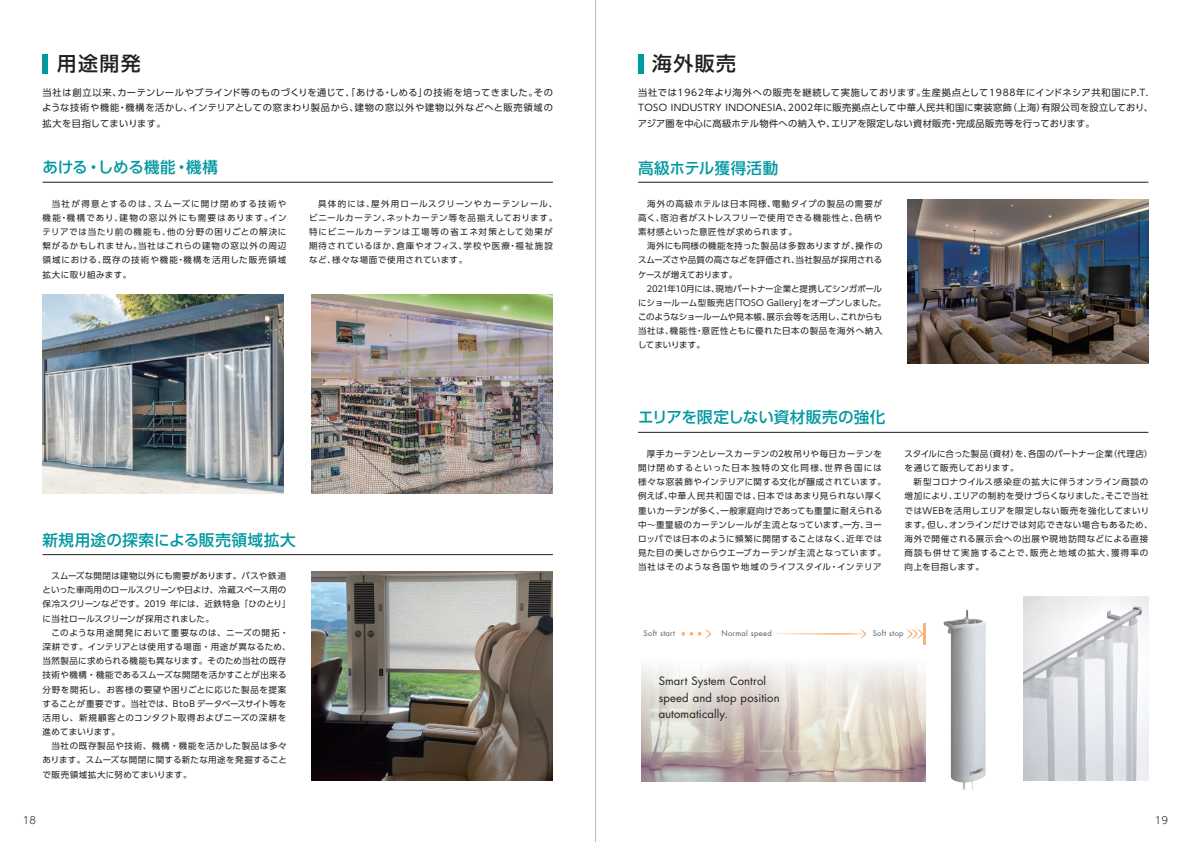
<style>
.page{position:relative;width:1191px;height:842px;background:#fff}
.page>*{position:absolute;margin:0;border:0;box-sizing:border-box;transform-origin:0 0}
.t1{font:500 19.8px "UD Shin Go Pro";letter-spacing:.075em;color:#231f20}
.t2{font:500 15.6px "UD Shin Go Pro";letter-spacing:.01em;color:#0098a1}
.t3{font:500 15.6px "UD Shin Go Pro";letter-spacing:.03em;color:#0098a1}
.t4{font:500 15.6px "UD Shin Go Pro";letter-spacing:-.01em;color:#0098a1}
.t5{font:11.3px/16.6px "Futura";letter-spacing:.015em;color:#231f20}
.t6{font:300 9.9px "UD Shin Go Pro";color:#231f20}
.t7{font:9.2px/15.3px "UD Shin Go Pro";letter-spacing:.04em;color:#231f20}
.t8{font:8.5px/14.2px "UD Shin Go Pro";letter-spacing:.045em;color:#231f20;text-align:justify}
.t9{font:8.5px/14.2px "UD Shin Go Pro";letter-spacing:.01em;color:#231f20}
.t10{font:8.5px/14.2px "UD Shin Go Pro";letter-spacing:.095em;color:#231f20}
.t11{font:8.5px/14.2px "UD Shin Go Pro";letter-spacing:.02em;color:#231f20}
.t12{font:7.5px "Futura";letter-spacing:.045em;color:#57585a}
</style>
<div class="page">
<hr style="left:638px;top:182px;width:510px;height:1px;background:#231f20">
<hr style="left:638px;top:432px;width:510px;height:1px;background:#231f20">
<img style="left:907px;top:199px;width:241px;height:165px">
<img style="left:1023px;top:596px;width:125px;height:185px">
<img style="left:923px;top:623px;width:3px;height:22px">
<img style="left:641px;top:781px;width:12px;height:1px">
<img style="left:914px;top:673px;width:12px;height:109px">
<img style="left:653px;top:781px;width:261px;height:1px">
<img style="left:641px;top:664px;width:284px;height:117px">
<img style="left:943px;top:610px;width:43px;height:180px">
<hr style="left:922px;top:623px;width:3px;height:21px;background:#fab377">
<svg style="left:775px;top:629px;width:91px;height:9px"></svg>
<svg style="left:906px;top:629px;width:17px;height:10px"></svg>
<svg style="left:681px;top:629px;width:30px;height:9px"></svg>
<div style="left:43px;top:54px;width:5px;height:20px;background:#0098a1"></div>
<div style="left:638px;top:54px;width:5px;height:20px;background:#0098a1"></div>
<hr style="left:43px;top:554px;width:510px;height:1px;background:#231f20">
<img style="left:312px;top:572px;width:241px;height:209px">
<hr style="left:43px;top:182px;width:510px;height:1px;background:#231f20">
<img style="left:42px;top:294px;width:241px;height:200px">
<img style="left:312px;top:294px;width:241px;height:200px">
<hr style="left:595px;top:0;width:1px;height:842px;background:#bcbdc0">
<h1 class="t1" style="left:57px;top:48px;width:85px">用途開発</h1>
<p class="t7" style="left:42px;top:85px;width:512px;text-align:justify">当社は創立以来、カーテンレールやブラインド等のものづくりを通じて、「あける・しめる」の技術を培ってきました。そのような技術や機能・機構を活かし、インテリアとしての窓まわり製品から、建物の窓以外や建物以外などへと販売領域の拡大を目指してまいります。</p>
<h2 class="t4" style="left:43px;top:155px;width:177px">あける・しめる機能・機構</h2>
<p class="t8" style="left:43px;top:196px;width:246px;text-indent:9px">当社が得意とするのは、スムーズに開け閉めする技術や機能・機構であり、建物の窓以外にも需要はあります。インテリアでは当たり前の機能も、他の分野の困りごとの解決に繋がるかもしれません。当社はこれらの建物の窓以外の周辺領域における、既存の技術や機能・機構を活用した販売領域拡大に取り組みます。</p>
<p class="t10" style="left:309px;top:196px;width:250px;text-indent:9px">具体的には、屋外用ロールスクリーンやカーテンレール、ビニールカーテン、ネットカーテン等を品揃えしております。特にビニールカーテンは工場等の省エネ対策として効果が期待されているほか、倉庫やオフィス、学校や医療・福祉施設など、様々な場面で使用されています。</p>
<h2 class="t3" style="left:43px;top:527px;width:255px">新規用途の探索による販売領域拡大</h2>
<p class="t8" style="left:43px;top:568px;width:250px;text-align:left;text-indent:9px">スムーズな開閉は建物以外にも需要があります。バスや鉄道といった車両用のロールスクリーンや日よけ、冷蔵スペース用の保冷スクリーンなどです。2019 年には、近鉄特急「ひのとり」に当社ロールスクリーンが採用されました。<br>　このような用途開発において重要なのは、ニーズの開拓・深耕です。インテリアとは使用する場面・用途が異なるため、当然製品に求められる機能も異なります。そのため当社の既存技術や機構・機能であるスムーズな開閉を活かすことが出来る分野を開拓し、お客様の要望や困りごとに応じた製品を提案することが重要です。当社では、BtoB データベースサイト等を活用し、新規顧客とのコンタクト取得およびニーズの深耕を進めてまいります。<br>　当社の既存製品や技術、機構・機能を活かした製品は多々あります。スムーズな開閉に関する新たな用途を発掘することで販売領域拡大に努めてまいります。</p>
<h1 class="t1" style="left:652px;top:48px;width:85px">海外販売</h1>
<p class="t7" style="left:638px;top:85px;width:517px">当社では1962年より海外への販売を継続して実施しております。生産拠点として1988年にインドネシア共和国にP.T.<br>TOSO INDUSTRY INDONESIA、2002年に販売拠点として中華人民共和国に東装窓飾（上海）有限公司を設立しており、アジア圏を中心に高級ホテル物件への納入や、エリアを限定しない資材販売・完成品販売等を行っております。</p>
<h2 class="t2" style="left:638px;top:155px;width:142px">高級ホテル獲得活動</h2>
<p class="t8" style="left:638px;top:196px;width:246px;text-indent:9px">海外の高級ホテルは日本同様、電動タイプの製品の需要が高く、宿泊者がストレスフリーで使用できる機能性と、色柄や素材感といった意匠性が求められます。</p>
<p class="t9" style="left:638px;top:239px;width:250px;text-indent:9px">海外にも同様の機能を持った製品は多数ありますが、操作のスムーズさや品質の高さなどを評価され、当社製品が採用されるケースが増えております。<br>　2021年10月には、現地パートナー企業と提携してシンガポールにショールーム型販売店「TOSO Gallery」をオープンしました。このようなショールームや見本帳、展示会等を活用し、これからも当社は、機能性・意匠性ともに優れた日本の製品を海外へ納入してまいります。</p>
<h2 class="t2" style="left:638px;top:405px;width:249px">エリアを限定しない資材販売の強化</h2>
<p class="t8" style="left:638px;top:446px;width:250px;text-align:center">厚手カーテンとレースカーテンの2枚吊りや毎日カーテンを<br>開け閉めするといった日本独特の文化同様、世界各国には様々な窓装飾やインテリアに関する文化が醸成されています。例えば、中華人民共和国では、日本ではあまり見られない厚く重いカーテンが多く、一般家庭向けであっても重量に耐えられる中～重量級のカーテンレールが主流となっています。一方、ヨーロッパでは日本のように頻繁に開閉することはなく、近年では見た目の美しさからウエーブカーテンが主流となっています。当社はそのような各国や地域のライフスタイル・インテリア</p>
<p class="t11" style="left:904px;top:446px;width:250px">スタイルに合った製品（資材）を、各国のパートナー企業（代理店）を通じて販売しております。</p>
<p class="t8" style="left:904px;top:475px;width:250px;text-align:left;text-indent:9px">新型コロナウイルス感染症の拡大に伴うオンライン商談の増加により、エリアの制約を受けづらくなりました。そこで当社ではWEBを活用しエリアを限定しない販売を強化してまいります。但し、オンラインだけでは対応できない場合もあるため、海外で開催される展示会への出展や現地訪問などによる直接商談も併せて実施することで、販売と地域の拡大、獲得率の向上を目指します。</p>
<p class="t12" style="left:643px;top:628px;width:33px">Soft start</p>
<p class="t12" style="left:721px;top:628px;width:52px">Normal speed</p>
<p class="t12" style="left:872px;top:628px;width:32px">Soft stop</p>
<h3 class="t5" style="left:658px;top:673px;width:122px">Smart System Control speed and stop position automatically.</h3>
<p class="t6" style="left:23px;top:812px;width:15px">18</p>
<p class="t6" style="left:1155px;top:812px;width:15px">19</p>
</div>
